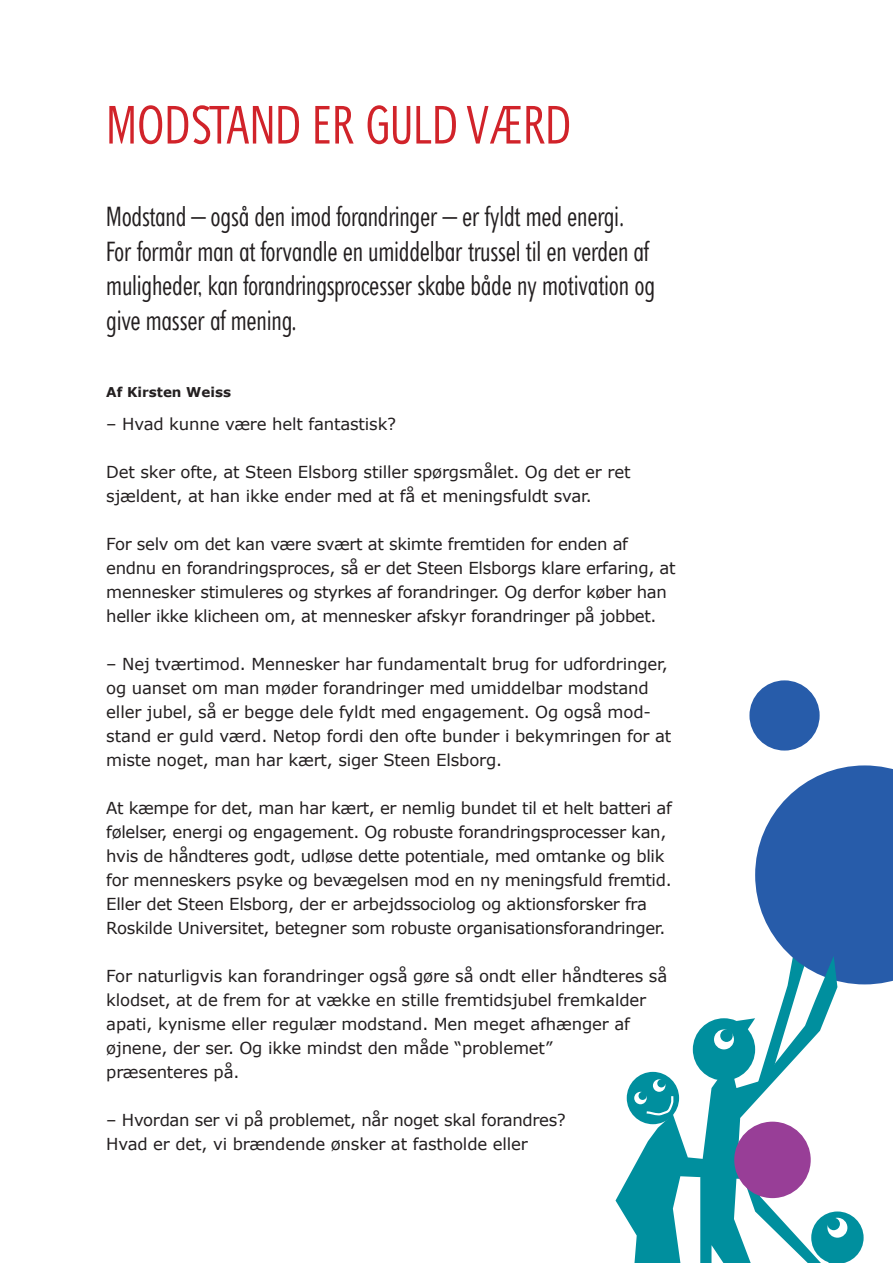
<style>
.page{position:relative;width:893px;height:1263px;background:#fff}
.page>*{position:absolute;margin:0;border:0;box-sizing:border-box;transform-origin:0 0}
.rubrik{font:condensed 55.5px "Ulissa";color:#d1232a}
.under{font:condensed 28.5px/34.5px "Ulissa";letter-spacing:-.01em;color:#231f20}
.Brødtekst{font:16.5px/24px "Verdana";letter-spacing:-.02em;color:#231f20}
.byline{font:700 13.5px "Verdana";color:#231f20}
</style>
<div class="page">
<svg style="left:615px;top:765px;width:278px;height:498px"></svg>
<div style="left:720px;top:1029px;width:13px;height:13px;background:#008f9e;border-radius:50%"></div>
<div style="left:638px;top:1092px;width:9px;height:8px;background:#008f9e;border-radius:50%"></div>
<div style="left:657px;top:1079px;width:8px;height:8px;background:#008f9e;border-radius:50%"></div>
<div style="left:827px;top:1218px;width:20px;height:20px;background:#fff;border-radius:50%"></div>
<div style="left:827px;top:1218px;width:13px;height:12px;background:#008f9e;border-radius:50%"></div>
<div style="left:734px;top:1122px;width:77px;height:76px;background:#983e97;border-radius:50%"></div>
<div style="left:749px;top:680px;width:71px;height:70px;background:#275caa;border-radius:50%"></div>
<p class="rubrik" style="left:106px;top:94px;width:467px">MODSTAND ER GULD VÆRD</p>
<p class="under" style="left:106px;top:200px;width:550px">Modstand – også den imod forandringer – er fyldt med energi.<br>For formår man at forvandle en umiddelbar trussel til en verden af muligheder, kan forandringsprocesser skabe både ny motivation og give masser af mening.</p>
<p class="byline" style="left:106px;top:382px;width:126px">Af Kirsten Weiss</p>
<p class="Brødtekst" style="left:106px;top:411px;width:291px">– Hvad kunne være helt fantastisk?</p>
<p class="Brødtekst" style="left:106px;top:459px;width:526px">Det sker ofte, at Steen Elsborg stiller spørgsmålet. Og det er ret sjældent, at han ikke ender med at få et meningsfuldt svar.</p>
<p class="Brødtekst" style="left:106px;top:531px;width:571px">For selv om det kan være svært at skimte fremtiden for enden af endnu en forandringsproces, så er det Steen Elsborgs klare erfaring, at mennesker stimuleres og styrkes af forandringer. Og derfor køber han heller ikke klicheen om, at mennesker afskyr forandringer på jobbet.</p>
<p class="Brødtekst" style="left:106px;top:651px;width:567px">– Nej tværtimod. Mennesker har fundamentalt brug for udfordringer, og uanset om man møder forandringer med umiddelbar modstand eller jubel, så er begge dele fyldt med engagement. Og også mod&shy;stand er guld værd. Netop fordi den ofte bunder i bekymringen for at miste noget, man har kært, siger Steen Elsborg.</p>
<p class="Brødtekst" style="left:106px;top:795px;width:567px">At kæmpe for det, man har kært, er nemlig bundet til et helt batteri af følelser, energi og engagement. Og robuste forandringsprocesser kan, hvis de håndteres godt, udløse dette potentiale, med omtanke og blik for menneskers psyke og bevægelsen mod en ny meningsfuld fremtid.<br>Eller det Steen Elsborg, der er arbejdssociolog og aktionsforsker fra Roskilde Universitet, betegner som robuste organisationsforandringer.</p>
<p class="Brødtekst" style="left:106px;top:963px;width:562px">For naturligvis kan forandringer også gøre så ondt eller håndteres så klodset, at de frem for at vække en stille fremtidsjubel fremkalder apati, kynisme eller regulær modstand. Men meget afhænger af øjnene, der ser. Og ikke mindst den måde “problemet”<br>præsenteres på.</p>
<p class="Brødtekst" style="left:106px;top:1107px;width:461px">– Hvordan ser vi på problemet, når noget skal forandres?<br>Hvad er det, vi brændende ønsker at fastholde eller</p>
</div>
